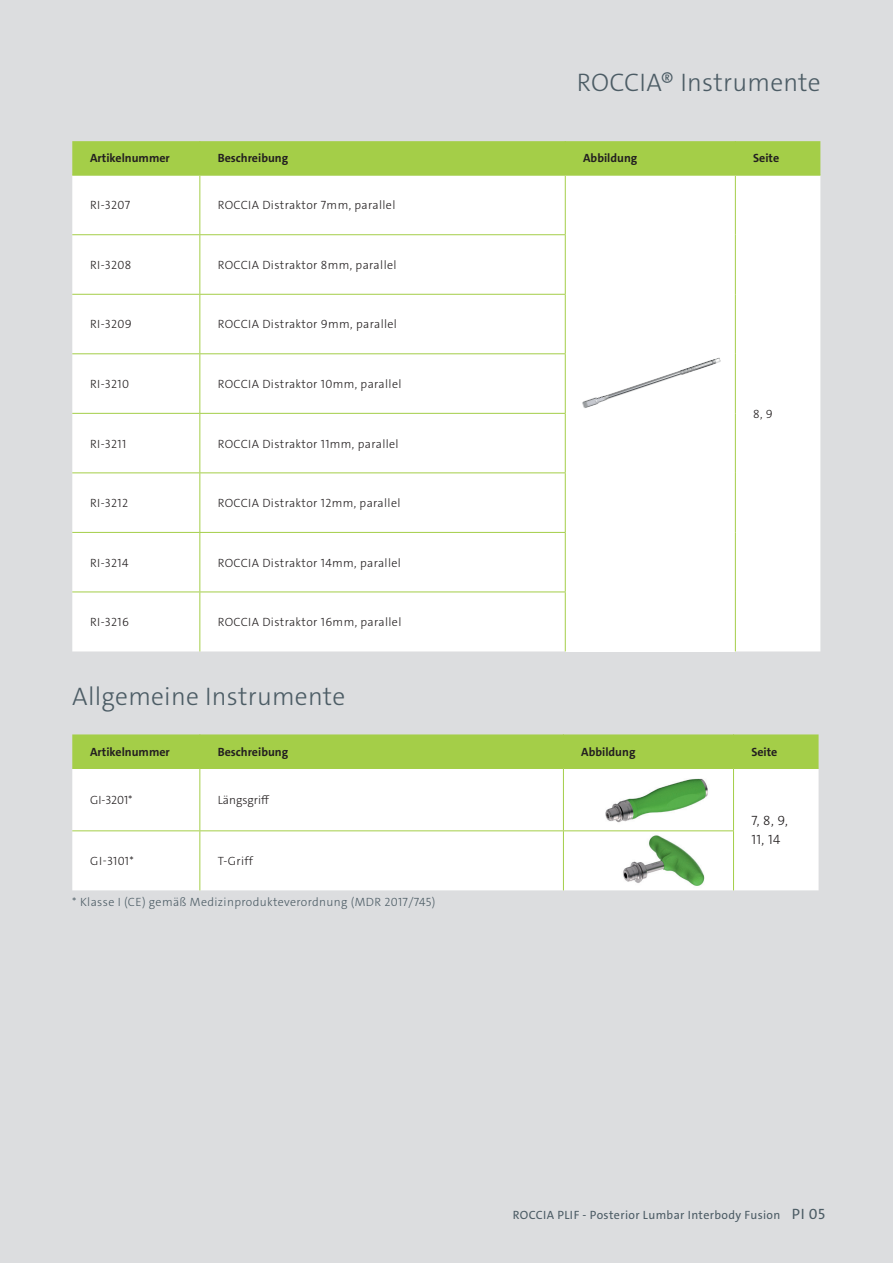
<style>
.page{position:relative;width:893px;height:1263px;background:#dcdddf}
.page>*{position:absolute;margin:0;border:0;box-sizing:border-box;transform-origin:0 0}
.t1{font:300 25.5px "The Sans C4 s";letter-spacing:.01em;color:#4c5c65}
.t2{font:300 13.5px/19.5px "The Sans C4 s";color:#231f20}
.t3{font:300 12px "The Sans C4 s";letter-spacing:.03em;color:#231f20}
.t4{font:700 12px "The Sans C4 s";color:#231f20}
.t5{font:300 12px "The Sans C4 s";letter-spacing:.03em;color:#4c5c65}
.t6{font:12px "The Sans C4 s";letter-spacing:.03em;color:#4c5c65}
.t7{font:300 12px "The Sans C4 s";color:#231f20}
.s1{font-size:15px}
</style>
<div class="page">
<div style="left:72px;top:141px;width:748px;height:34px;background:#a4ce48"></div>
<div style="left:72px;top:176px;width:748px;height:475px;background:#fff"></div>
<div style="left:565px;top:175px;width:170px;height:476px;background:#fff"></div>
<hr style="left:199px;top:141px;width:1px;height:34px;background:#a4ce48">
<hr style="left:565px;top:141px;width:1px;height:34px;background:#a4ce48">
<hr style="left:735px;top:141px;width:1px;height:34px;background:#a4ce48">
<hr style="left:199px;top:176px;width:1px;height:58px;background:#a4ce48">
<hr style="left:565px;top:176px;width:1px;height:58px;background:#a4ce48">
<hr style="left:735px;top:176px;width:1px;height:59px;background:#a4ce48">
<hr style="left:199px;top:235px;width:1px;height:59px;background:#a4ce48">
<hr style="left:735px;top:235px;width:1px;height:59px;background:#a4ce48">
<hr style="left:735px;top:294px;width:1px;height:60px;background:#a4ce48">
<hr style="left:735px;top:354px;width:1px;height:59px;background:#a4ce48">
<hr style="left:735px;top:413px;width:1px;height:60px;background:#a4ce48">
<hr style="left:735px;top:473px;width:1px;height:59px;background:#a4ce48">
<hr style="left:735px;top:532px;width:1px;height:60px;background:#a4ce48">
<hr style="left:735px;top:592px;width:1px;height:59px;background:#a4ce48">
<hr style="left:199px;top:295px;width:1px;height:58px;background:#a4ce48">
<hr style="left:565px;top:295px;width:1px;height:58px;background:#a4ce48">
<hr style="left:72px;top:353px;width:128px;height:1px;background:#a4ce48">
<hr style="left:200px;top:353px;width:366px;height:1px;background:#a4ce48">
<hr style="left:199px;top:354px;width:1px;height:59px;background:#a4ce48">
<hr style="left:565px;top:354px;width:1px;height:59px;background:#a4ce48">
<hr style="left:72px;top:413px;width:128px;height:1px;background:#a4ce48">
<hr style="left:200px;top:413px;width:366px;height:1px;background:#a4ce48">
<hr style="left:199px;top:414px;width:1px;height:58px;background:#a4ce48">
<hr style="left:565px;top:414px;width:1px;height:58px;background:#a4ce48">
<hr style="left:72px;top:472px;width:128px;height:1px;background:#a4ce48">
<hr style="left:200px;top:472px;width:366px;height:1px;background:#a4ce48">
<hr style="left:199px;top:473px;width:1px;height:59px;background:#a4ce48">
<hr style="left:565px;top:473px;width:1px;height:59px;background:#a4ce48">
<hr style="left:72px;top:532px;width:128px;height:1px;background:#a4ce48">
<hr style="left:200px;top:532px;width:366px;height:1px;background:#a4ce48">
<hr style="left:199px;top:533px;width:1px;height:58px;background:#a4ce48">
<hr style="left:565px;top:533px;width:1px;height:58px;background:#a4ce48">
<hr style="left:72px;top:591px;width:128px;height:1px;background:#a4ce48">
<hr style="left:200px;top:591px;width:366px;height:1px;background:#a4ce48">
<hr style="left:199px;top:592px;width:1px;height:59px;background:#a4ce48">
<hr style="left:565px;top:592px;width:1px;height:59px;background:#a4ce48">
<hr style="left:565px;top:235px;width:1px;height:59px;background:#a4ce48">
<hr style="left:72px;top:294px;width:128px;height:1px;background:#a4ce48">
<hr style="left:200px;top:294px;width:366px;height:1px;background:#a4ce48">
<hr style="left:72px;top:175px;width:128px;height:1px;background:#a4ce48">
<hr style="left:200px;top:175px;width:365px;height:1px;background:#a4ce48">
<hr style="left:565px;top:175px;width:170px;height:1px;background:#a4ce48">
<hr style="left:735px;top:175px;width:85px;height:1px;background:#a4ce48">
<hr style="left:72px;top:234px;width:128px;height:1px;background:#a4ce48">
<hr style="left:200px;top:234px;width:366px;height:1px;background:#a4ce48">
<svg style="left:72px;top:734px;width:747px;height:156px;background:#e7f2d0"></svg>
<hr style="left:199px;top:734px;width:1px;height:34px;background:#a4ce48">
<hr style="left:563px;top:734px;width:1px;height:34px;background:#a4ce48">
<hr style="left:733px;top:734px;width:1px;height:34px;background:#a4ce48">
<hr style="left:199px;top:831px;width:1px;height:59px;background:#a4ce48">
<hr style="left:563px;top:831px;width:1px;height:59px;background:#a4ce48">
<hr style="left:733px;top:831px;width:1px;height:59px;background:#a4ce48">
<hr style="left:72px;top:768px;width:128px;height:1px;background:#a4ce48">
<hr style="left:200px;top:768px;width:363px;height:1px;background:#a4ce48">
<hr style="left:199px;top:769px;width:1px;height:61px;background:#a4ce48">
<hr style="left:563px;top:768px;width:170px;height:1px;background:#a4ce48">
<hr style="left:563px;top:769px;width:1px;height:61px;background:#a4ce48">
<hr style="left:733px;top:768px;width:86px;height:1px;background:#a4ce48">
<hr style="left:733px;top:769px;width:1px;height:61px;background:#a4ce48">
<hr style="left:72px;top:830px;width:128px;height:1px;background:#a4ce48">
<hr style="left:200px;top:830px;width:363px;height:1px;background:#a4ce48">
<hr style="left:563px;top:830px;width:171px;height:1px;background:#a4ce48">
<div style="left:577px;top:834px;width:153px;height:55px;background:#fff"></div>
<img style="left:623px;top:835px;width:82px;height:51px">
<img style="left:592px;top:775px;width:131px;height:49px">
<img style="left:582px;top:357px;width:139px;height:51px">
<h1 class="t1" style="left:577px;top:66px;width:246px">ROCCIA® Instrumente</h1>
<p class="t4" style="left:90px;top:151px;width:81px">Artikelnummer</p>
<p class="t4" style="left:218px;top:151px;width:72px">Beschreibung</p>
<p class="t4" style="left:583px;top:151px;width:56px">Abbildung</p>
<p class="t4" style="left:753px;top:151px;width:28px">Seite</p>
<p class="t3" style="left:90px;top:198px;width:42px">RI-3207</p>
<p class="t3" style="left:218px;top:198px;width:179px">ROCCIA Distraktor 7mm, parallel</p>
<p class="t3" style="left:90px;top:257px;width:43px">RI-3208</p>
<p class="t3" style="left:218px;top:257px;width:180px">ROCCIA Distraktor 8mm, parallel</p>
<p class="t3" style="left:90px;top:317px;width:43px">RI-3209</p>
<p class="t3" style="left:218px;top:317px;width:181px">ROCCIA Distraktor 9mm, parallel</p>
<p class="t3" style="left:90px;top:376px;width:40px">RI-3210</p>
<p class="t3" style="left:218px;top:376px;width:185px">ROCCIA Distraktor 10mm, parallel</p>
<p class="t3" style="left:90px;top:436px;width:38px">RI-3211</p>
<p class="t3" style="left:218px;top:436px;width:182px">ROCCIA Distraktor 11mm, parallel</p>
<p class="t3" style="left:90px;top:495px;width:39px">RI-3212</p>
<p class="t3" style="left:218px;top:495px;width:184px">ROCCIA Distraktor 12mm, parallel</p>
<p class="t3" style="left:90px;top:555px;width:40px">RI-3214</p>
<p class="t3" style="left:218px;top:555px;width:185px">ROCCIA Distraktor 14mm, parallel</p>
<p class="t3" style="left:90px;top:615px;width:40px">RI-3216</p>
<p class="t3" style="left:218px;top:615px;width:185px">ROCCIA Distraktor 16mm, parallel</p>
<p class="t3" style="left:753px;top:406px;width:21px">8, 9</p>
<h1 class="t1" style="left:72px;top:680px;width:274px">Allgemeine Instrumente</h1>
<p class="t4" style="left:90px;top:744px;width:81px">Artikelnummer</p>
<p class="t4" style="left:218px;top:744px;width:72px">Beschreibung</p>
<p class="t4" style="left:581px;top:744px;width:56px">Abbildung</p>
<p class="t4" style="left:751px;top:744px;width:28px">Seite</p>
<p class="t3" style="left:90px;top:792px;width:44px">GI-3201*</p>
<p class="t7" style="left:218px;top:792px;width:53px">Längsgriff</p>
<p class="t2" style="left:751px;top:811px;width:38px">7, 8, 9,<br>11, 14</p>
<p class="t3" style="left:90px;top:853px;width:45px">GI-3101*</p>
<p class="t3" style="left:218px;top:853px;width:37px">T-Griff</p>
<p class="t5" style="left:72px;top:894px;width:365px">* Klasse I (CE) gemäß Medizinprodukteverordnung (MDR 2017/745)</p>
<p class="t6" style="left:513px;top:1207px;width:313px">ROCCIA PLIF - Posterior Lumbar Interbody Fusion <span class="s1">PI 05</span></p>
</div>
